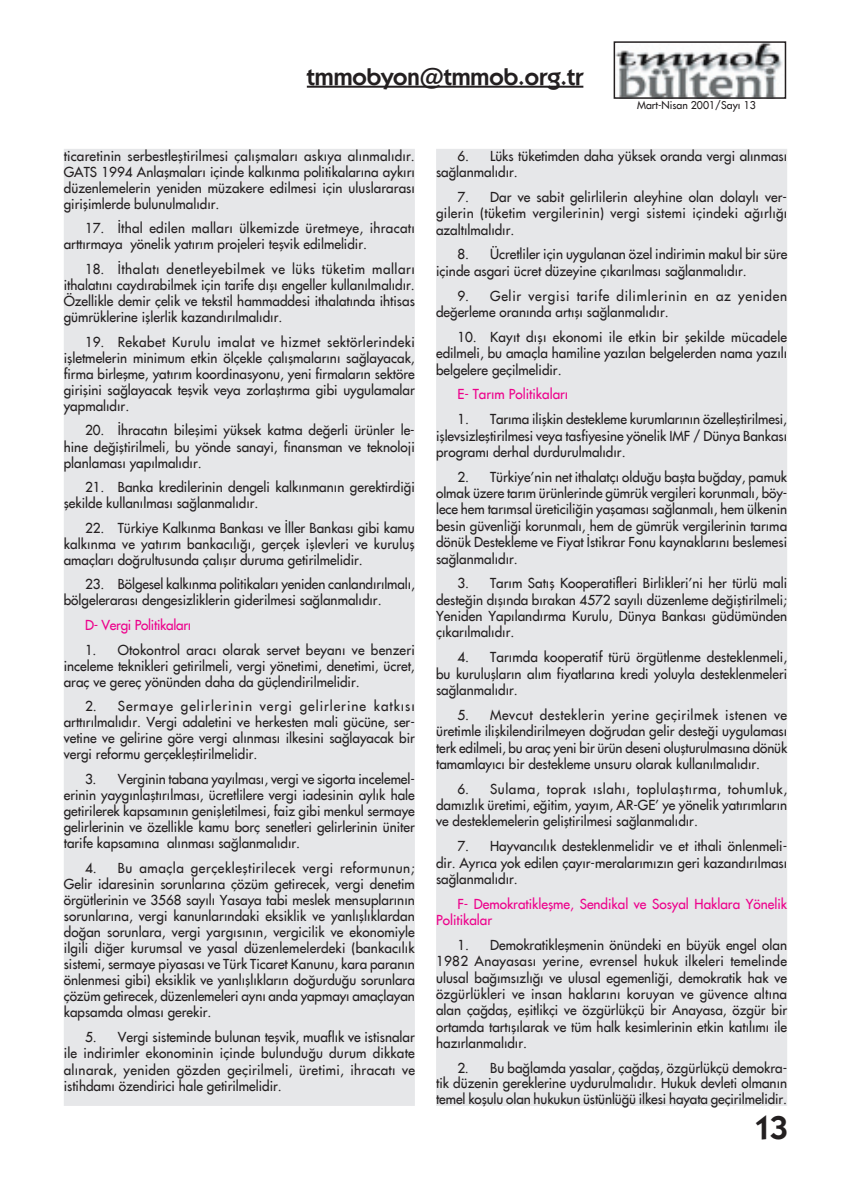
<style>
.page{position:relative;width:851px;height:1191px;background:#fff}
.page>*{position:absolute;margin:0;border:0;box-sizing:border-box;transform-origin:0 0}
.t1{font:600 33px "Kabel IT Cby BT";color:#231f20}
.t2{font:600 24px "Kabel IT Cby BT";color:#231f20}
.t3{font:13.5px/16px "Beatles";color:#231f20;text-align:justify}
.t4{font:13.5px/16.4px "Beatles";letter-spacing:.05em;color:#231f20}
.t5{font:13.5px/16.4px "Beatles";color:#ed028c}
.t6{font:13.5px "Beatles";letter-spacing:-.02em;color:#ed028c}
.t7{font:10.5px "Beatles";color:#231f20}
</style>
<div class="page">
<img style="left:616px;top:44px;width:167px;height:52px">
<div style="left:613px;top:41px;width:173px;height:58px;border:2px solid #231f20"></div>
<hr style="left:307px;top:86px;width:276px;height:2px;background:#231f20">
<div style="left:64px;top:150px;width:350px;height:955px;background:#e6e7e9"></div>
<div style="left:64px;top:149px;width:351px;height:957px;border:2px solid #e6e7e9"></div>
<div style="left:437px;top:150px;width:349px;height:955px;background:#e6e7e9"></div>
<div style="left:436px;top:149px;width:351px;height:957px;border:2px solid #e6e7e9"></div>
<h2 class="t2" style="left:307px;top:61px;width:278px">tmmobyon@tmmob.org.tr</h2>
<p class="t7" style="left:637px;top:98px;width:120px">Mart-Nisan 2001/Sayı 13</p>
<p class="t3" style="left:64px;top:148px;width:352px">ticaretinin serbestleştirilmesi çalışmaları askıya alınmalıdır.<br>GATS 1994 Anlaşmaları içinde kalkınma politikalarına aykırı düzenlemelerin yeniden müzakere edilmesi için uluslararası girişimlerde bulunulmalıdır.</p>
<p class="t3" style="left:64px;top:220px;width:352px;text-indent:21px">17. İthal edilen malları ülkemizde üretmeye, ihracatı arttırmaya yönelik yatırım projeleri teşvik edilmelidir.</p>
<p class="t3" style="left:64px;top:261px;width:352px;text-indent:21px">18. İthalatı denetleyebilmek ve lüks tüketim malları ithalatını caydırabilmek için tarife dışı engeller kullanılmalıdır.<br>Özellikle demir çelik ve tekstil hammaddesi ithalatında ihtisas gümrüklerine işlerlik kazandırılmalıdır.</p>
<p class="t3" style="left:64px;top:334px;width:352px;text-indent:21px">19. Rekabet Kurulu imalat ve hizmet sektörlerindeki işletmelerin minimum etkin ölçekle çalışmalarını sağlayacak, firma birleşme, yatırım koordinasyonu, yeni firmaların sektöre girişini sağlayacak teşvik veya zorlaştırma gibi uygulamalar yapmalıdır.</p>
<p class="t3" style="left:64px;top:422px;width:352px;text-indent:21px">20. İhracatın bileşimi yüksek katma değerli ürünler le&shy;hine değiştirilmeli, bu yönde sanayi, finansman ve teknoloji planlaması yapılmalıdır.</p>
<p class="t3" style="left:64px;top:479px;width:352px;text-indent:21px">21. Banka kredilerinin dengeli kalkınmanın gerektirdiği şekilde kullanılması sağlanmalıdır.</p>
<p class="t3" style="left:64px;top:519px;width:352px;text-indent:21px">22. Türkiye Kalkınma Bankası ve İller Bankası gibi kamu kalkınma ve yatırım bankacılığı, gerçek işlevleri ve kuruluş amaçları doğrultusunda çalışır duruma getirilmelidir.</p>
<p class="t3" style="left:64px;top:576px;width:352px;text-indent:21px">23. Bölgesel kalkınma politikaları yeniden canlandırılmalı, bölgelerarası dengesizliklerin giderilmesi sağlanmalıdır.</p>
<p class="t6" style="left:85px;top:616px;width:108px">D- Vergi Politikaları</p>
<p class="t3" style="left:64px;top:641px;width:352px;text-indent:21px">1. Otokontrol aracı olarak servet beyanı ve benzeri inceleme teknikleri getirilmeli, vergi yönetimi, denetimi, ücret, araç ve gereç yönünden daha da güçlendirilmelidir.</p>
<p class="t3" style="left:64px;top:698px;width:352px;text-indent:21px">2. Sermaye gelirlerinin vergi gelirlerine katkısı arttırılmalıdır. Vergi adaletini ve herkesten mali gücüne, ser&shy;vetine ve gelirine göre vergi alınması ilkesini sağlayacak bir vergi reformu gerçekleştirilmelidir.</p>
<p class="t3" style="left:64px;top:770px;width:352px;text-indent:21px">3. Verginin tabana yayılması, vergi ve sigorta incelemel&shy;erinin yaygınlaştırılması, ücretlilere vergi iadesinin aylık hale getirilerek kapsamının genişletilmesi, faiz gibi menkul sermaye gelirlerinin ve özellikle kamu borç senetleri gelirlerinin üniter tarife kapsamına alınması sağlanmalıdır.</p>
<p class="t3" style="left:64px;top:859px;width:352px;text-indent:21px">4. Bu amaçla gerçekleştirilecek vergi reformunun; Gelir idaresinin sorunlarına çözüm getirecek, vergi denetim örgütlerinin ve 3568 sayılı Yasaya tabi meslek mensuplarının sorunlarına, vergi kanunlarındaki eksiklik ve yanlışlıklardan doğan sorunlara, vergi yargısının, vergicilik ve ekonomiyle ilgili diğer kurumsal ve yasal düzenlemelerdeki (bankacılık sistemi, sermaye piyasası ve Türk Ticaret Kanunu, kara paranın önlenmesi gibi) eksiklik ve yanlışlıkların doğurduğu sorunlara çözüm getirecek, düzenlemeleri aynı anda yapmayı amaçlayan kapsamda olması gerekir.</p>
<p class="t3" style="left:64px;top:1028px;width:352px;text-indent:21px">5. Vergi sisteminde bulunan teşvik, muaflık ve istisnalar ile indirimler ekonominin içinde bulunduğu durum dikkate alınarak, yeniden gözden geçirilmeli, üretimi, ihracatı ve istihdamı özendirici hale getirilmelidir.</p>
<p class="t3" style="left:436px;top:147px;width:352px;text-indent:21px">6. Lüks tüketimden daha yüksek oranda vergi alınması sağlanmalıdır.</p>
<p class="t3" style="left:436px;top:189px;width:353px;text-indent:21px">7. Dar ve sabit gelirlilerin aleyhine olan dolaylı ver&shy;gilerin (tüketim vergilerinin) vergi sistemi içindeki ağırlığı azaltılmalıdır.</p>
<p class="t3" style="left:436px;top:246px;width:352px;text-indent:21px">8. Ücretliler için uygulanan özel indirimin makul bir süre içinde asgari ücret düzeyine çıkarılması sağlanmalıdır.</p>
<p class="t4" style="left:436px;top:287px;width:352px;text-indent:21px">9. Gelir vergisi tarife dilimlerinin en az yeniden değerleme oranında artışı sağlanmalıdır.</p>
<p class="t3" style="left:436px;top:328px;width:352px;text-indent:21px">10. Kayıt dışı ekonomi ile etkin bir şekilde mücadele edilmeli, bu amaçla hamiline yazılan belgelerden nama yazılı belgelere geçilmelidir.</p>
<p class="t5" style="left:457px;top:386px;width:112px">E- Tarım Politikaları</p>
<p class="t3" style="left:436px;top:411px;width:352px;text-indent:21px">1. Tarıma ilişkin destekleme kurumlarının özelleştirilmesi, işlevsizleştirilmesi veya tasfiyesine yönelik IMF / Dünya Bankası programı derhal durdurulmalıdır.</p>
<p class="t3" style="left:436px;top:468px;width:352px;text-indent:21px">2. Türkiye’nin net ithalatçı olduğu başta buğday, pamuk olmak üzere tarım ürünlerinde gümrük vergileri korunmalı, böy&shy;lece hem tarımsal üreticiliğin yaşaması sağlanmalı, hem ülkenin besin güvenliği korunmalı, hem de gümrük vergilerinin tarıma dönük Destekleme ve Fiyat İstikrar Fonu kaynaklarını beslemesi sağlanmalıdır.</p>
<p class="t3" style="left:436px;top:575px;width:352px;text-indent:21px">3. Tarım Satış Kooperatifleri Birlikleri’ni her türlü mali desteğin dışında bırakan 4572 sayılı düzenleme değiştirilmeli; Yeniden Yapılandırma Kurulu, Dünya Bankası güdümünden çıkarılmalıdır.</p>
<p class="t3" style="left:436px;top:649px;width:352px;text-indent:21px">4. Tarımda kooperatif türü örgütlenme desteklenmeli, bu kuruluşların alım fiyatlarına kredi yoluyla desteklenmeleri sağlanmalıdır.</p>
<p class="t3" style="left:436px;top:706px;width:352px;text-indent:21px">5. Mevcut desteklerin yerine geçirilmek istenen ve üretimle ilişkilendirilmeyen doğrudan gelir desteği uygulaması terk edilmeli, bu araç yeni bir ürün deseni oluşturulmasına dönük tamamlayıcı bir destekleme unsuru olarak kullanılmalıdır.</p>
<p class="t3" style="left:436px;top:780px;width:352px;text-indent:21px">6. Sulama, toprak ıslahı, toplulaştırma, tohumluk, damızlık üretimi, eğitim, yayım, AR-GE’ ye yönelik yatırımların ve desteklemelerin geliştirilmesi sağlanmalıdır.</p>
<p class="t3" style="left:436px;top:838px;width:352px;text-indent:21px">7. Hayvancılık desteklenmelidir ve et ithali önlenmeli&shy;dir. Ayrıca yok edilen çayır-meralarımızın geri kazandırılması sağlanmalıdır.</p>
<p class="t5" style="left:436px;top:895px;width:352px;text-indent:21px">F- Demokratikleşme, Sendikal ve Sosyal Haklara Yönelik<br>Politikalar</p>
<p class="t3" style="left:436px;top:936px;width:352px;text-indent:21px">1. Demokratikleşmenin önündeki en büyük engel olan 1982 Anayasası yerine, evrensel hukuk ilkeleri temelinde ulusal bağımsızlığı ve ulusal egemenliği, demokratik hak ve özgürlükleri ve insan haklarını koruyan ve güvence altına alan çağdaş, eşitlikçi ve özgürlükçü bir Anayasa, özgür bir ortamda tartışılarak ve tüm halk kesimlerinin etkin katılımı ile hazırlanmalıdır.</p>
<p class="t3" style="left:436px;top:1059px;width:352px;text-indent:21px">2. Bu bağlamda yasalar, çağdaş, özgürlükçü demokra&shy;tik düzenin gereklerine uydurulmalıdır. Hukuk devleti olmanın temel koşulu olan hukukun üstünlüğü ilkesi hayata geçirilmelidir.</p>
<h1 class="t1" style="left:753px;top:1107px;width:36px">13</h1>
</div>
